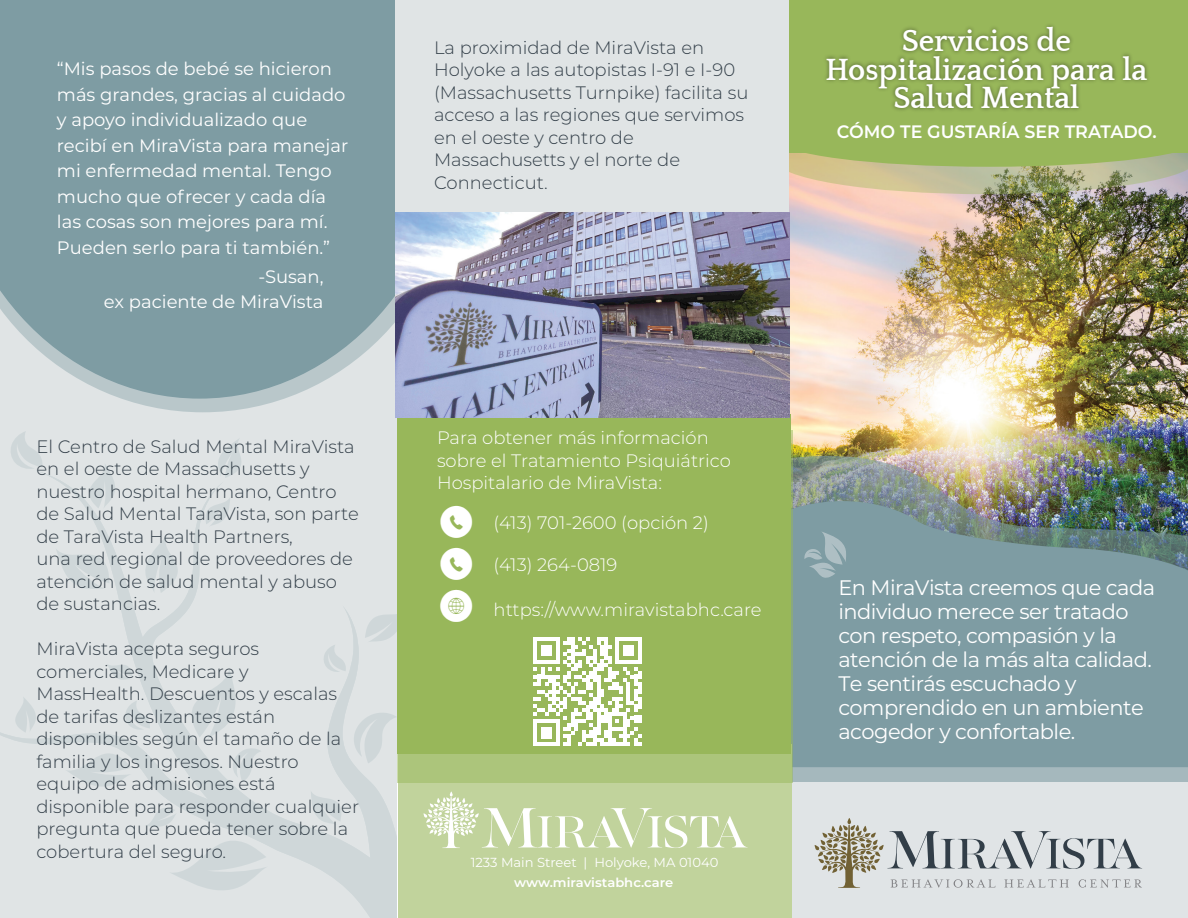
<style>
.page{position:relative;width:1188px;height:918px;background:#e0e4e5}
.page>*{position:absolute;margin:0;border:0;box-sizing:border-box;transform-origin:0 0}
.t1{font:700 31.5px/28.5px "Quattrocento";color:#fff;text-align:center}
.t2{font:31.5px/42px "Social Media Circled";color:#fff;text-align:justify}
.t3{font:21px/24px "Montserrat";letter-spacing:-.025em;color:#fff}
.t4{font:300 18px/22.5px "Montserrat";color:#323e48}
.t5{font:18px/25.5px "Montserrat";color:#fff}
.t6{font:300 18px/22.5px "Montserrat";color:#fff}
.t7{font:600 18px "Montserrat";color:#fff}
.t8{font:13.05px "Montserrat";color:#fff}
.t9{font:600 12.6px "Montserrat";color:#fff}
</style>
<div class="page">
<img style="left:789px;top:194px;width:399px;height:262px">
<div style="left:789px;top:0;width:399px;height:153px;background:#98b75a"></div>
<svg style="left:815px;top:818px;width:327px;height:70px"></svg>
<div style="left:789px;top:690px;width:399px;height:92px;background:#a5b8bd"></div>
<img style="left:792px;top:456px;width:396px;height:35px">
<svg style="left:792px;top:491px;width:396px;height:276px;background:#7a969b"></svg>
<svg style="left:789px;top:153px;width:399px;height:41px;background:#bfb19b"></svg>
<svg style="left:804px;top:531px;width:42px;height:47px;background:#90a9b0"></svg>
<svg style="left:11px;top:432px;width:31px;height:37px"></svg>
<svg style="left:218px;top:439px;width:23px;height:31px"></svg>
<svg style="left:104px;top:465px;width:4px;height:5px"></svg>
<svg style="left:36px;top:470px;width:362px;height:448px"></svg>
<div style="left:398px;top:745px;width:394px;height:173px;background:#c1d39c"></div>
<div style="left:397px;top:431px;width:395px;height:352px;background:#acc57b"></div>
<div style="left:397px;top:414px;width:394px;height:340px;background:#98b75a"></div>
<svg style="left:424px;top:791px;width:324px;height:57px"></svg>
<svg style="left:0;top:0;width:395px;height:412px;background:#87a2a9"></svg>
<img style="left:395px;top:213px;width:395px;height:204px">
<svg style="left:534px;top:638px;width:108px;height:108px"></svg>
<img style="left:800px;top:25px;width:373px;height:164px">
<p class="t5" style="left:57px;top:55px;width:293px">“Mis pasos de bebé se hicieron más grandes, gracias al cuidado y apoyo individualizado que recibí en MiraVista para manejar mi enfermedad mental. Tengo mucho que ofrecer y cada día las cosas son mejores para mí.<br>Pueden serlo para ti también.”</p>
<p class="t5" style="left:104px;top:263px;width:221px;text-align:right">-Susan,<br>ex paciente de MiraVista</p>
<p class="t4" style="left:36px;top:435px;width:324px">El Centro de Salud Mental MiraVista en el oeste de Massachusetts y nuestro hospital hermano, Centro de Salud Mental TaraVista, son parte de TaraVista Health Partners,<br>una red regional de proveedores de atención de salud mental y abuso de sustancias.</p>
<p class="t4" style="left:36px;top:637px;width:324px">MiraVista acepta seguros comerciales, Medicare y<br>MassHealth. Descuentos y escalas de tarifas deslizantes están disponibles según el tamaño de la familia y los ingresos. Nuestro equipo de admisiones está disponible para responder cualquier pregunta que pueda tener sobre la cobertura del seguro.</p>
<p class="t4" style="left:434px;top:35px;width:316px">La proximidad de MiraVista en<br>Holyoke a las autopistas I-91 e I-90 (Massachusetts Turnpike) facilita su acceso a las regiones que servimos en el oeste y centro de<br>Massachusetts y el norte de<br>Connecticut.</p>
<h1 class="t1" style="left:825px;top:27px;width:323px">Servicios de<br>Hospitalización para la<br>Salud Mental</h1>
<p class="t7" style="left:837px;top:119px;width:321px">CÓMO TE GUSTARÍA SER TRATADO.</p>
<p class="t6" style="left:437px;top:426px;width:295px">Para obtener más información sobre el Tratamiento Psiquiátrico<br>Hospitalario de MiraVista:</p>
<h1 class="t2" style="left:440px;top:501px;width:35px">m m K</h1>
<p class="t6" style="left:494px;top:511px;width:217px">(413) 701-2600 (opción 2)</p>
<p class="t6" style="left:494px;top:553px;width:125px">(413) 264-0819</p>
<p class="t6" style="left:494px;top:598px;width:270px">https://www.miravistabhc.care</p>
<p class="t8" style="left:471px;top:854px;width:249px">1233 Main Street | Holyoke, MA 01040</p>
<p class="t9" style="left:514px;top:874px;width:161px">www.miravistabhc.care</p>
<p class="t3" style="left:838px;top:575px;width:318px">En MiraVista creemos que cada individuo merece ser tratado con respeto, compasión y la atención de la más alta calidad.<br>Te sentirás escuchado y comprendido en un ambiente acogedor y confortable.</p>
</div>
